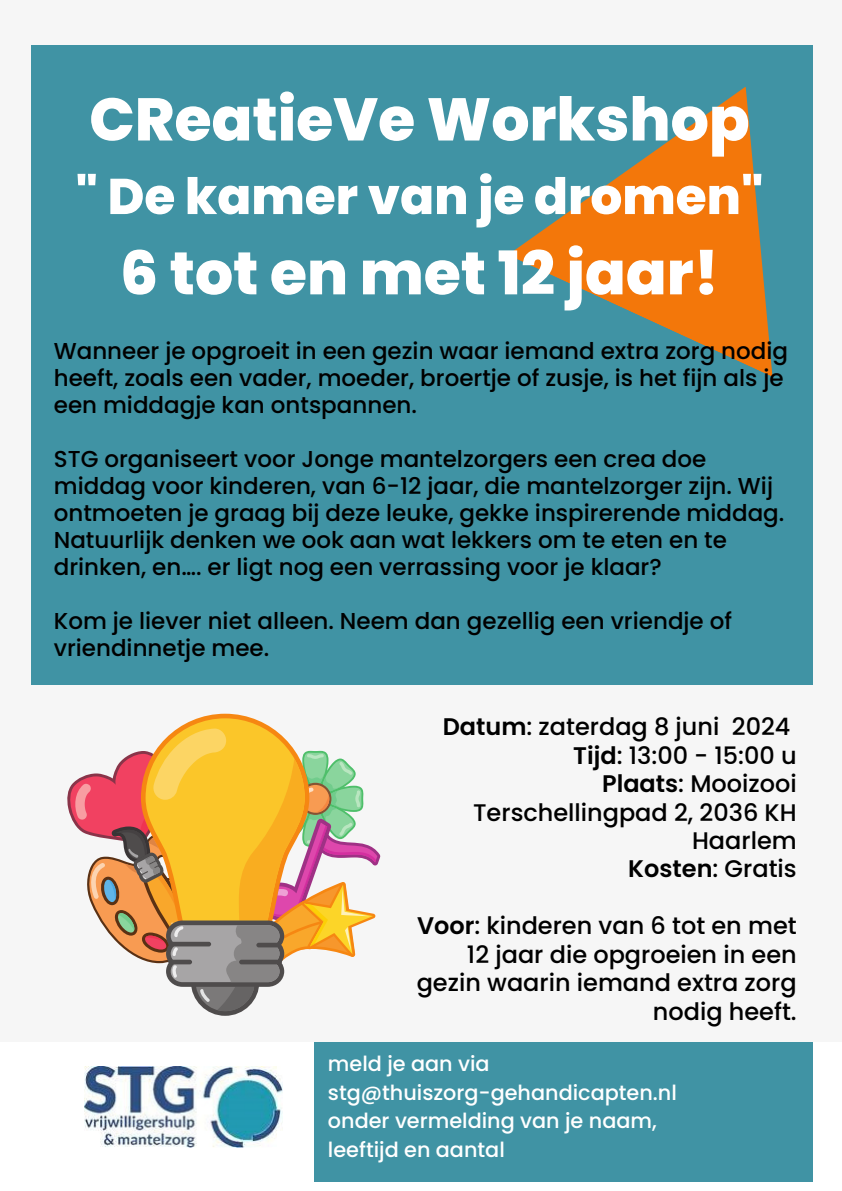
<style>
.page{position:relative;width:842px;height:1191px;background:#fff}
.page>*{position:absolute;margin:0;border:0;box-sizing:border-box;transform-origin:0 0}
.t1{font:800 60.1px "Poppins";color:#fff}
.t2{font:800 50.1px "Poppins";color:#fff}
.t3{font:500 24px/28.4px "Poppins";color:#000;text-align:right}
.t4{font:500 23px/27px "Poppins";color:#000}
.t5{font:500 20.8px "Poppins";color:#fff}
.s1{font-weight:600}
</style>
<div class="page">
<div style="left:0;top:0;width:842px;height:1190px;background:#f6f6f6"></div>
<div style="left:0;top:1042px;width:842px;height:148px;background:#fff"></div>
<div style="left:32px;top:45px;width:781px;height:639px;background:#4093a4"></div>
<svg style="left:508px;top:87px;width:264px;height:290px"></svg>
<div style="left:314px;top:1042px;width:499px;height:139px;background:#4093a4"></div>
<img style="left:84px;top:1066px;width:199px;height:81px">
<svg style="left:67px;top:713px;width:313px;height:302px"></svg>
<h2 class="t1" style="left:89px;top:77px;width:662px">CReatieVe Workshop</h2>
<h2 class="t2" style="left:75px;top:161px;width:690px">" De kamer van je dromen"</h2>
<h2 class="t1" style="left:120px;top:231px;width:600px">6 tot en met 12 jaar!</h2>
<h2 class="t4" style="left:54px;top:337px;width:736px">Wanneer je opgroeit in een gezin waar iemand extra zorg nodig heeft, zoals een vader, moeder, broertje of zusje, is het fijn als je een middagje kan ontspannen.</h2>
<p class="t4" style="left:54px;top:445px;width:732px">STG organiseert voor Jonge mantelzorgers een crea doe middag voor kinderen, van 6-12 jaar, die mantelzorger zijn. Wij ontmoeten je graag bij deze leuke, gekke inspirerende middag.<br>Natuurlijk denken we ook aan wat lekkers om te eten en te drinken, en…. er ligt nog een verrassing voor je klaar?</p>
<h2 class="t4" style="left:54px;top:607px;width:680px">Kom je liever niet alleen. Neem dan gezellig een vriendje of vriendinnetje mee.</h2>
<h2 class="t3" style="left:443px;top:712px;width:356px"><span class="s1">Datum</span>: zaterdag 8 juni 2024<br><span class="s1">Tijd</span>: 13:00 - 15:00 u<br><span class="s1">Plaats</span>: Mooizooi<br>Terschellingpad 2, 2036 KH<br>Haarlem<br><span class="s1">Kosten</span>: Gratis</h2>
<h2 class="t3" style="left:417px;top:911px;width:381px"><span class="s1">Voor</span>: kinderen van 6 tot en met<br>12 jaar die opgroeien in een gezin waarin iemand extra zorg nodig heeft.</h2>
<p class="t5" style="left:328px;top:1049px;width:163px">meld je aan via</p>
<p class="t5" style="left:328px;top:1077px;width:350px">stg@thuiszorg-gehandicapten.nl</p>
<p class="t5" style="left:328px;top:1106px;width:330px">onder vermelding van je naam,</p>
<p class="t5" style="left:328px;top:1134px;width:178px">leeftijd en aantal</p>
</div>
